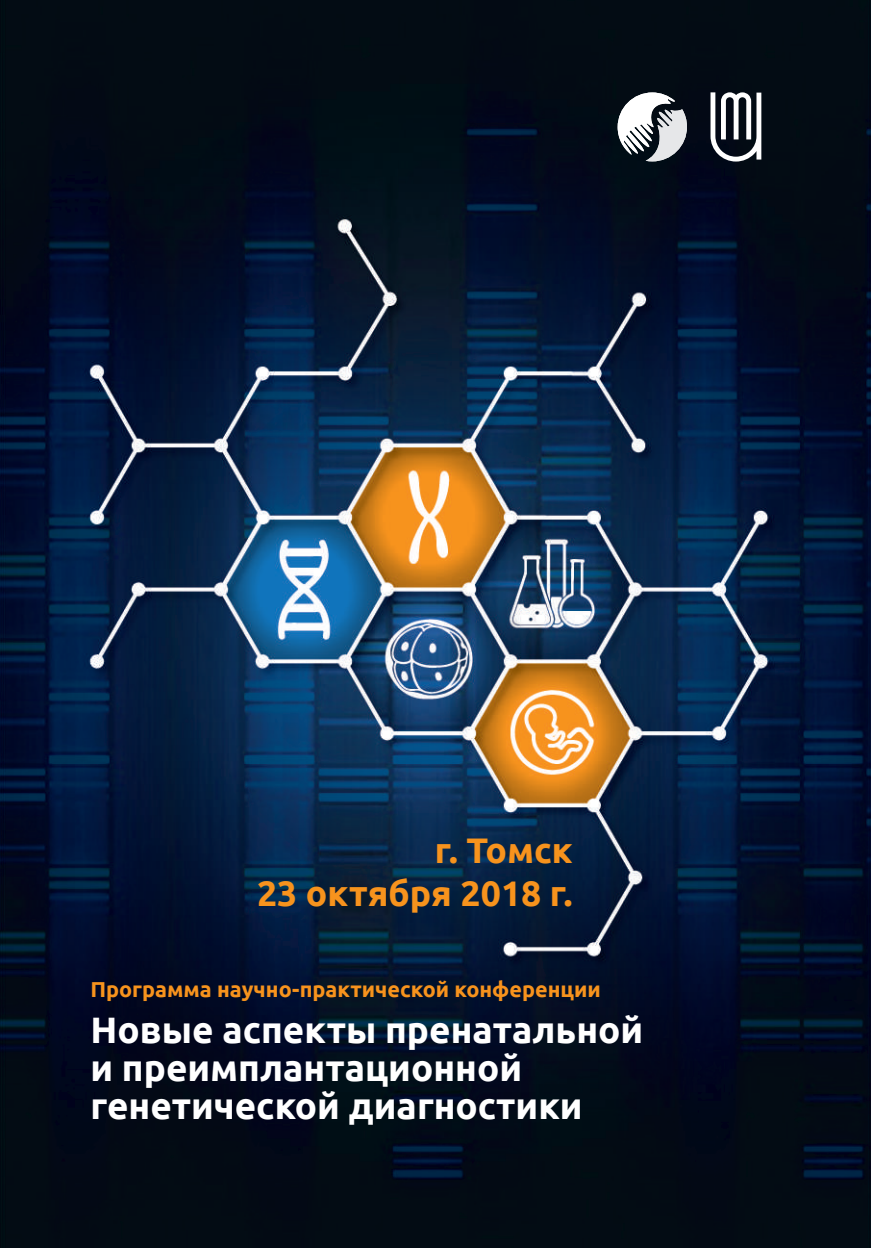
<style>
.page{position:relative;width:871px;height:1248px;background:#fff}
.page>*{position:absolute;margin:0;border:0;box-sizing:border-box;transform-origin:0 0}
.t1{font:700 36.8px/38px "Ubuntu";color:#fff}
.t2{font:700 35.6px/42.6px "Ubuntu";color:#f7931d;text-align:right}
.t3{font:700 21.6px "Ubuntu";color:#f7931d}
</style>
<div class="page">
<img style="left:0;top:0;width:870px;height:1247px">
<svg style="left:617px;top:92px;width:69px;height:69px"></svg>
<svg style="left:710px;top:92px;width:51px;height:69px"></svg>
<p class="t2" style="left:257px;top:828px;width:317px">г. Томск<br>23 октября 2018 г.</p>
<p class="t3" style="left:90px;top:976px;width:512px">Программа научно-практической конференции</p>
<p class="t1" style="left:90px;top:1009px;width:554px">Новые аспекты пренатальной и преимплантационной генетической диагностики</p>
</div>
